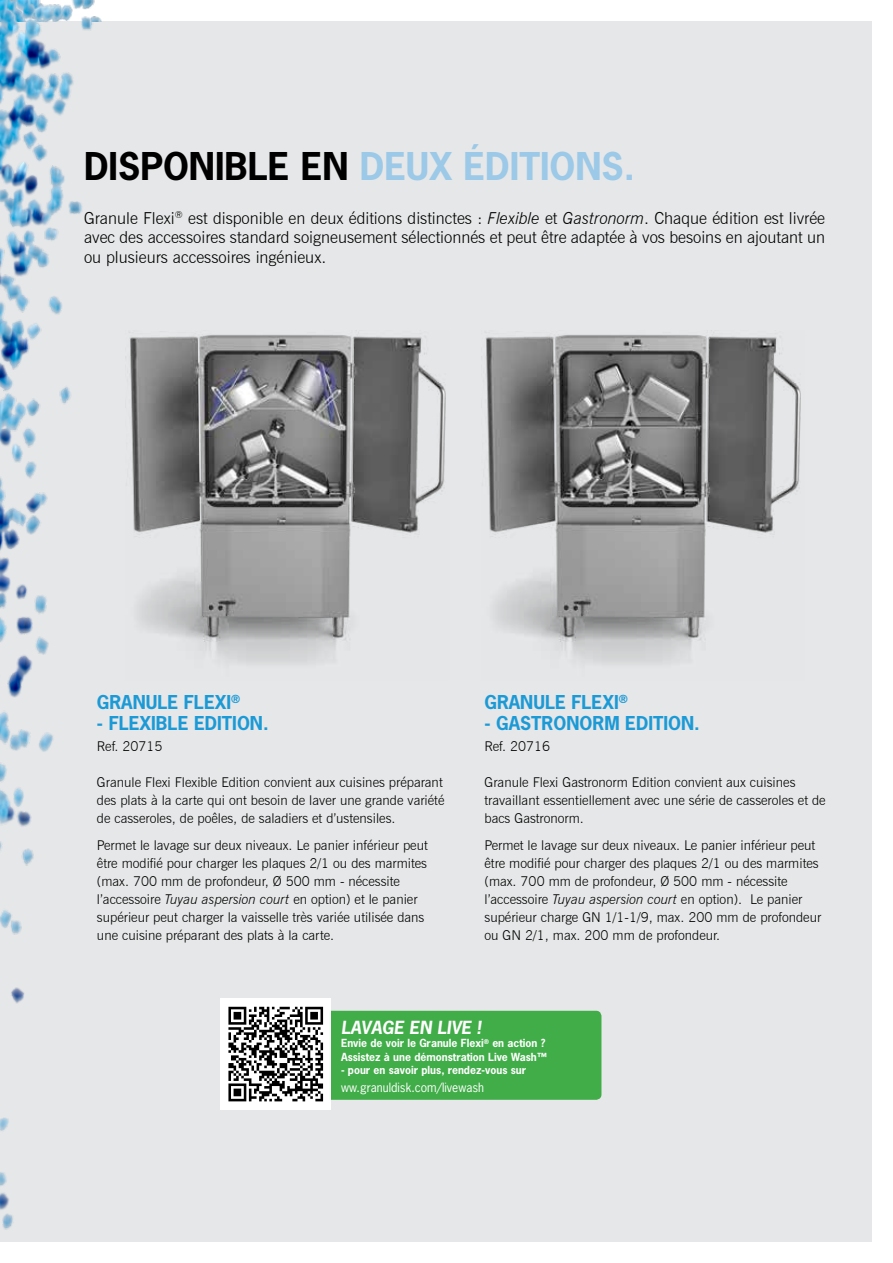
<style>
.page{position:relative;width:893px;height:1263px;background:#fff}
.page>*{position:absolute;margin:0;border:0;box-sizing:border-box;transform-origin:0 0}
.t1{font:700 36px "News Gothic Std";color:#9bc9e7}
.t2{font:700 18px "News Gothic Std";color:#1c9ad6}
.t3{font:italic 700 16.95px "News Gothic Std";color:#fff}
.t4{font:300 16.5px/19.5px "News Gothic BT";color:#000;text-align:justify}
.t5{font:300 13.5px/18px "News Gothic BT";color:#000}
.t6{font:12px "News Gothic Std";color:#fff}
.t7{font:700 10.5px/13.5px "News Gothic Std";color:#fff}
.s1{color:#000}
.s2{font-style:italic}
</style>
<div class="page">
<div style="left:0;top:23px;width:864px;height:1212px;background:#e6e7e8"></div>
<img style="left:0;top:0;width:211px;height:1242px">
<img style="left:486px;top:335px;width:315px;height:329px">
<img style="left:487px;top:336px;width:313px;height:300px">
<img style="left:126px;top:331px;width:320px;height:349px">
<img style="left:132px;top:336px;width:313px;height:300px">
<div style="left:317px;top:1011px;width:284px;height:89px;background:#41ad49;border-radius:5px"></div>
<div style="left:220px;top:998px;width:111px;height:111px;background:#fff"></div>
<svg style="left:228px;top:1006px;width:96px;height:96px"></svg>
<svg style="left:228px;top:1007px;width:95px;height:94px"></svg>
<h1 class="t1" style="left:84px;top:143px;width:553px"><span class="s1">DISPONIBLE EN</span> DEUX ÉDITIONS.</h1>
<p class="t4" style="left:84px;top:208px;width:743px">Granule Flexi<sup>®</sup> est disponible en deux éditions distinctes : <span class="s2">Flexible</span> et <span class="s2">Gastronorm</span>. Chaque édition est livrée avec des accessoires standard soigneusement sélectionnés et peut être adaptée à vos besoins en ajoutant un ou plusieurs accessoires ingénieux.</p>
<h2 class="t2" style="left:97px;top:690px;width:145px">GRANULE FLEXI<sup>®</sup></h2>
<h2 class="t2" style="left:97px;top:711px;width:173px">- FLEXIBLE EDITION.</h2>
<p class="t5" style="left:97px;top:737px;width:67px">Ref. 20715</p>
<p class="t5" style="left:97px;top:773px;width:349px">Granule Flexi Flexible Edition convient aux cuisines préparant des plats à la carte qui ont besoin de laver une grande variété de casseroles, de poêles, de saladiers et d’ustensiles.</p>
<p class="t5" style="left:97px;top:836px;width:332px">Permet le lavage sur deux niveaux. Le panier inférieur peut être modifié pour charger les plaques 2/1 ou des marmites (max. 700 mm de profondeur, Ø 500 mm - nécessite l’accessoire <span class="s2">Tuyau aspersion court</span> en option) et le panier supérieur peut charger la vaisselle très variée utilisée dans une cuisine préparant des plats à la carte.</p>
<h2 class="t2" style="left:484px;top:690px;width:145px">GRANULE FLEXI<sup>®</sup></h2>
<h2 class="t2" style="left:485px;top:711px;width:217px">- GASTRONORM EDITION.</h2>
<p class="t5" style="left:484px;top:737px;width:67px">Ref. 20716</p>
<p class="t5" style="left:484px;top:773px;width:343px">Granule Flexi Gastronorm Edition convient aux cuisines travaillant essentiellement avec une série de casseroles et de bacs Gastronorm.</p>
<p class="t5" style="left:484px;top:836px;width:338px">Permet le lavage sur deux niveaux. Le panier inférieur peut être modifié pour charger des plaques 2/1 ou des marmites (max. 700 mm de profondeur, Ø 500 mm - nécessite l’accessoire <span class="s2">Tuyau aspersion court</span> en option). Le panier supérieur charge GN 1/1-1/9, max. 200 mm de profondeur ou GN 2/1, max. 200 mm de profondeur.</p>
<p class="t3" style="left:341px;top:1016px;width:141px">LAVAGE EN LIVE !</p>
<p class="t7" style="left:341px;top:1036px;width:208px">Envie de voir le Granule Flexi<sup>®</sup> en action ?<br>Assistez à une démonstration Live Wash™</p>
<p class="t7" style="left:341px;top:1063px;width:187px">- pour en savoir plus, rendez-vous sur</p>
<p class="t6" style="left:341px;top:1079px;width:145px">ww.granuldisk.com/livewash</p>
</div>
